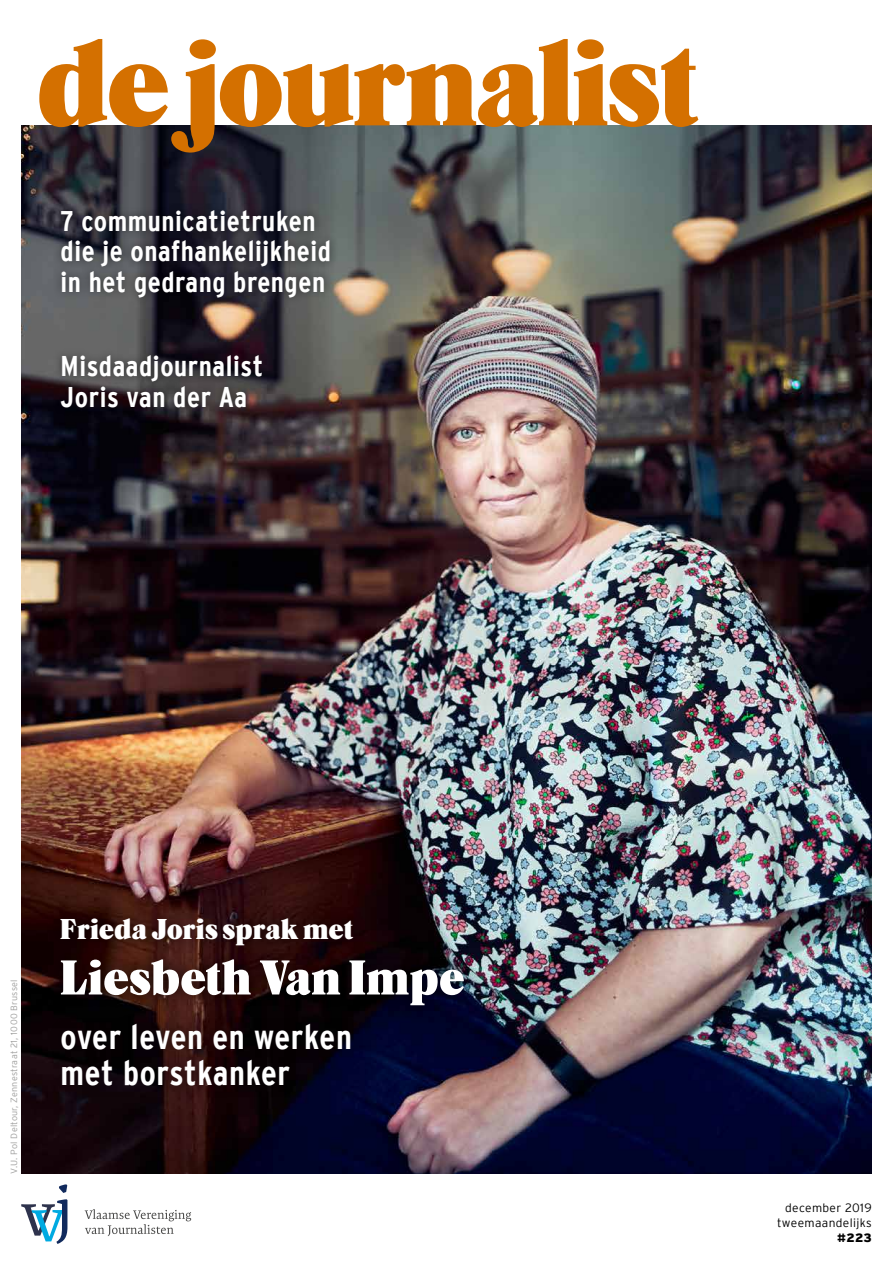
<style>
.page{position:relative;width:893px;height:1263px;background:#fff}
.page>*{position:absolute;margin:0;border:0;box-sizing:border-box;transform-origin:0 0}
.t1{font:51px "Caslon Black SH";letter-spacing:.02em;color:#fff}
.t2{font:700 condensed 34.5px/36px "Interstate";letter-spacing:.02em;color:#fff}
.t3{font:30px "Caslon Black SH";letter-spacing:.02em;color:#fff}
.t4{font:700 condensed 28.5px/30.6px "Interstate";letter-spacing:.02em;color:#fff}
.t5{font:300 12px/15px "Interstate";letter-spacing:.03em;color:#000;text-align:right}
.t6{font:300 9px "Interstate";letter-spacing:.03em;color:#9d9d9c}
.s1{font-weight:700}
.s2{font-weight:900}
</style>
<div class="page">
<img style="left:21px;top:125px;width:851px;height:1049px">
<svg style="left:39px;top:39px;width:659px;height:114px"></svg>
<div style="left:52px;top:201px;width:287px;height:215px;background:#000;opacity:.45"></div>
<svg style="left:21px;top:1184px;width:46px;height:60px"></svg>
<svg style="left:85px;top:1209px;width:106px;height:27px"></svg>
<div style="left:48px;top:1011px;width:316px;height:88px;background:#000;opacity:.5"></div>
<div style="left:48px;top:905px;width:429px;height:114px;background:#000;opacity:.6"></div>
<p class="t4" style="left:61px;top:205px;width:272px">7 communicatietruken die je onafhankelijkheid in het gedrang brengen</p>
<p class="t4" style="left:61px;top:351px;width:204px">Misdaadjournalist<br>Joris van der Aa</p>
<p class="t6" style="left:9px;top:1174px;width:196px;rotate:-90deg">V.U. Pol Deltour, Zennestraat 21, 1000 Brussel</p>
<p class="t3" style="left:61px;top:913px;width:294px">Frieda Joris sprak met</p>
<h1 class="t1" style="left:61px;top:951px;width:405px">Liesbeth Van Impe</h1>
<p class="t2" style="left:61px;top:1019px;width:293px">over leven en werken met borstkanker</p>
<p class="t5" style="left:777px;top:1200px;width:96px">december 2019 tweemaandelijks <span class="s1">#</span><span class="s2">223</span></p>
</div>
